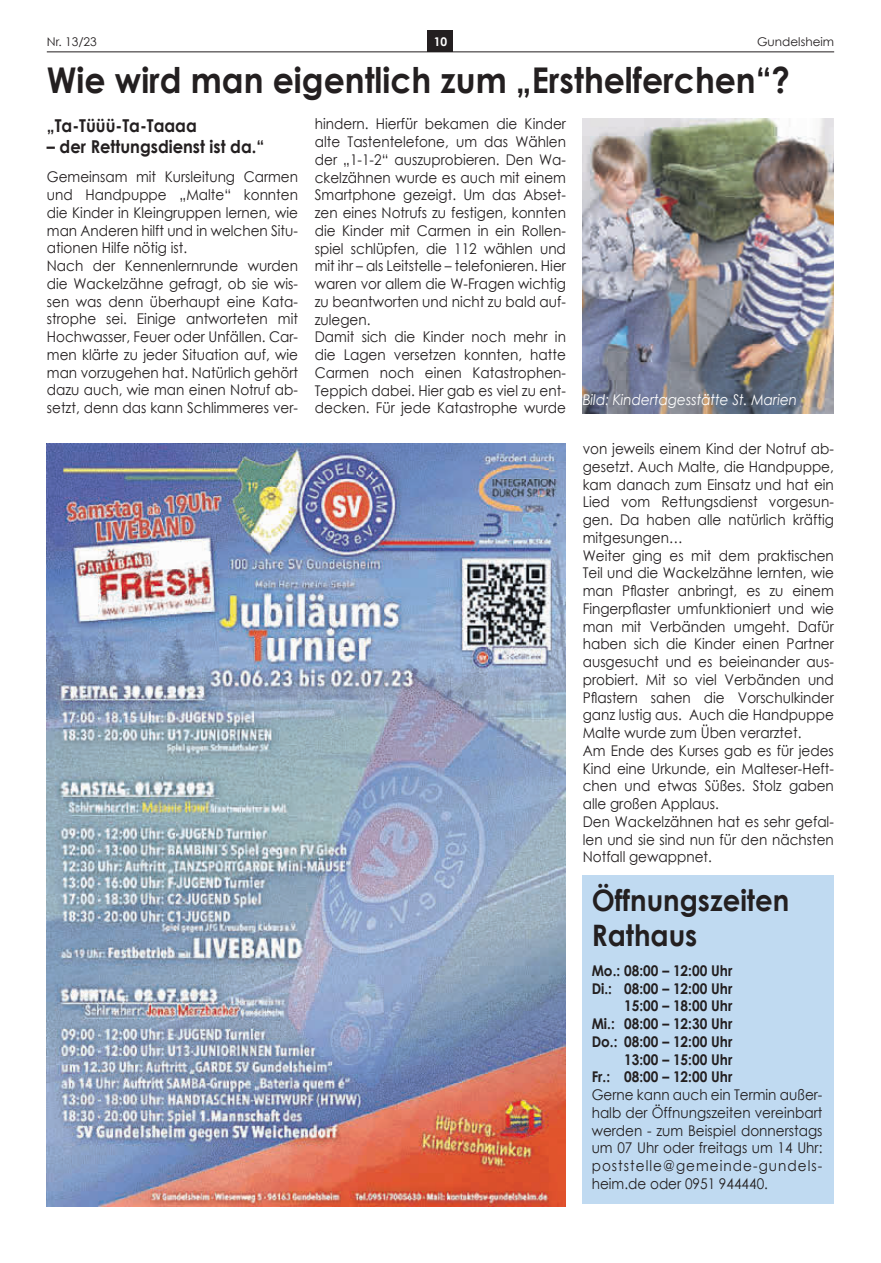
<style>
.page{position:relative;width:881px;height:1263px;background:#fff}
.page>*{position:absolute;margin:0;border:0;box-sizing:border-box;transform-origin:0 0}
.t1{font:700 35.55px "Century Gothic";color:#231f20;scale:.93 1}
.t2{font:700 29.55px/35.5px "Century Gothic";color:#231f20;scale:.93 1}
.t3{font:700 17.7px "Century Gothic";color:#231f20;scale:.92 1}
.t4{font:14.85px/17.7px "Century Gothic";color:#231f20;scale:.92 1}
.t5{font:700 14.85px/17.7px "Century Gothic";color:#231f20;text-align:right;scale:.92 1}
.t6{font:italic 14.85px "Century Gothic";color:#fff;scale:.92 1}
.t7{font:12px "Century Gothic";color:#231f20}
.t8{font:700 12px "Century Gothic";color:#fff}
</style>
<div class="page">
<div style="left:427px;top:30px;width:26px;height:22px;background:#231f20"></div>
<hr style="left:47px;top:52px;width:786px;height:1px;background:#231f20">
<img style="left:47px;top:443px;width:518px;height:763px">
<div style="left:582px;top:875px;width:251px;height:329px;background:#c0daf1"></div>
<img style="left:582px;top:119px;width:251px;height:295px">
<p class="t7" style="left:47px;top:34px;width:52px">Nr. 13/23</p>
<p class="t8" style="left:433px;top:34px;width:15px">10</p>
<p class="t7" style="left:756px;top:34px;width:78px">Gundelsheim</p>
<h1 class="t1" style="left:47px;top:53px;width:800px">Wie wird man eigentlich zum „Ersthelferchen“?</h1>
<p class="t3" style="left:47px;top:112px;width:164px">„Ta-Tüüü-Ta-Taaaa</p>
<p class="t3" style="left:47px;top:133px;width:237px">– der Rettungsdienst ist da.“</p>
<p class="t4" style="left:47px;top:168px;width:274px">Gemeinsam mit Kursleitung Carmen und Handpuppe „Malte“ konnten die Kinder in Kleingruppen lernen, wie man Anderen hilft und in welchen Situ&shy;ationen Hilfe nötig ist.<br>Nach der Kennenlernrunde wurden die Wackelzähne gefragt, ob sie wis&shy;sen was denn überhaupt eine Kata&shy;strophe sei. Einige antworteten mit Hochwasser, Feuer oder Unfällen. Car&shy;men klärte zu jeder Situation auf, wie man vorzugehen hat. Natürlich gehört dazu auch, wie man einen Notruf ab&shy;setzt, denn das kann Schlimmeres ver-</p>
<p class="t4" style="left:315px;top:115px;width:274px">hindern. Hierfür bekamen die Kinder alte Tastentelefone, um das Wählen der „1-1-2“ auszuprobieren. Den Wa&shy;ckelzähnen wurde es auch mit einem Smartphone gezeigt. Um das Abset&shy;zen eines Notrufs zu festigen, konnten die Kinder mit Carmen in ein Rollen&shy;spiel schlüpfen, die 112 wählen und mit ihr – als Leitstelle – telefonieren. Hier waren vor allem die W-Fragen wichtig zu beantworten und nicht zu bald auf&shy;zulegen.<br>Damit sich die Kinder noch mehr in die Lagen versetzen konnten, hatte Carmen noch einen Katastrophen-Teppich dabei. Hier gab es viel zu ent&shy;decken. Für jede Katastrophe wurde</p>
<p class="t6" style="left:582px;top:390px;width:234px">Bild: Kindertagesstätte St. Marien</p>
<p class="t4" style="left:582px;top:440px;width:274px">von jeweils einem Kind der Notruf ab&shy;gesetzt. Auch Malte, die Handpuppe, kam danach zum Einsatz und hat ein Lied vom Rettungsdienst vorgesun&shy;gen. Da haben alle natürlich kräftig mitgesungen…<br>Weiter ging es mit dem praktischen Teil und die Wackelzähne lernten, wie man Pflaster anbringt, es zu einem Fingerpflaster umfunktioniert und wie man mit Verbänden umgeht. Dafür haben sich die Kinder einen Partner ausgesucht und es beieinander aus&shy;probiert. Mit so viel Verbänden und Pflastern sahen die Vorschulkinder ganz lustig aus. Auch die Handpuppe Malte wurde zum Üben verarztet.<br>Am Ende des Kurses gab es für jedes Kind eine Urkunde, ein Malteser-Heft&shy;chen und etwas Süßes. Stolz gaben alle großen Applaus.<br>Den Wackelzähnen hat es sehr gefal&shy;len und sie sind nun für den nächsten Notfall gewappnet.</p>
<h2 class="t2" style="left:591px;top:881px;width:214px">Öffnungszeiten<br>Rathaus</h2>
<p class="t5" style="left:591px;top:961px;width:154px">mo.: 08:00 – 12:00 Uhr<br>Di.: 08:00 – 12:00 Uhr<br>15:00 – 18:00 Uhr<br>mi.: 08:00 – 12:30 Uhr<br>Do.: 08:00 – 12:00 Uhr<br>13:00 – 15:00 Uhr<br>Fr.: 08:00 – 12:00 Uhr</p>
<p class="t4" style="left:591px;top:1086px;width:252px;text-align:justify">Gerne kann auch ein Termin außer&shy;halb der Öffnungszeiten vereinbart werden - zum Beispiel donnerstags um 07 Uhr oder freitags um 14 Uhr: poststelle@gemeinde-gundels&shy;heim.de oder 0951 944440.</p>
</div>
